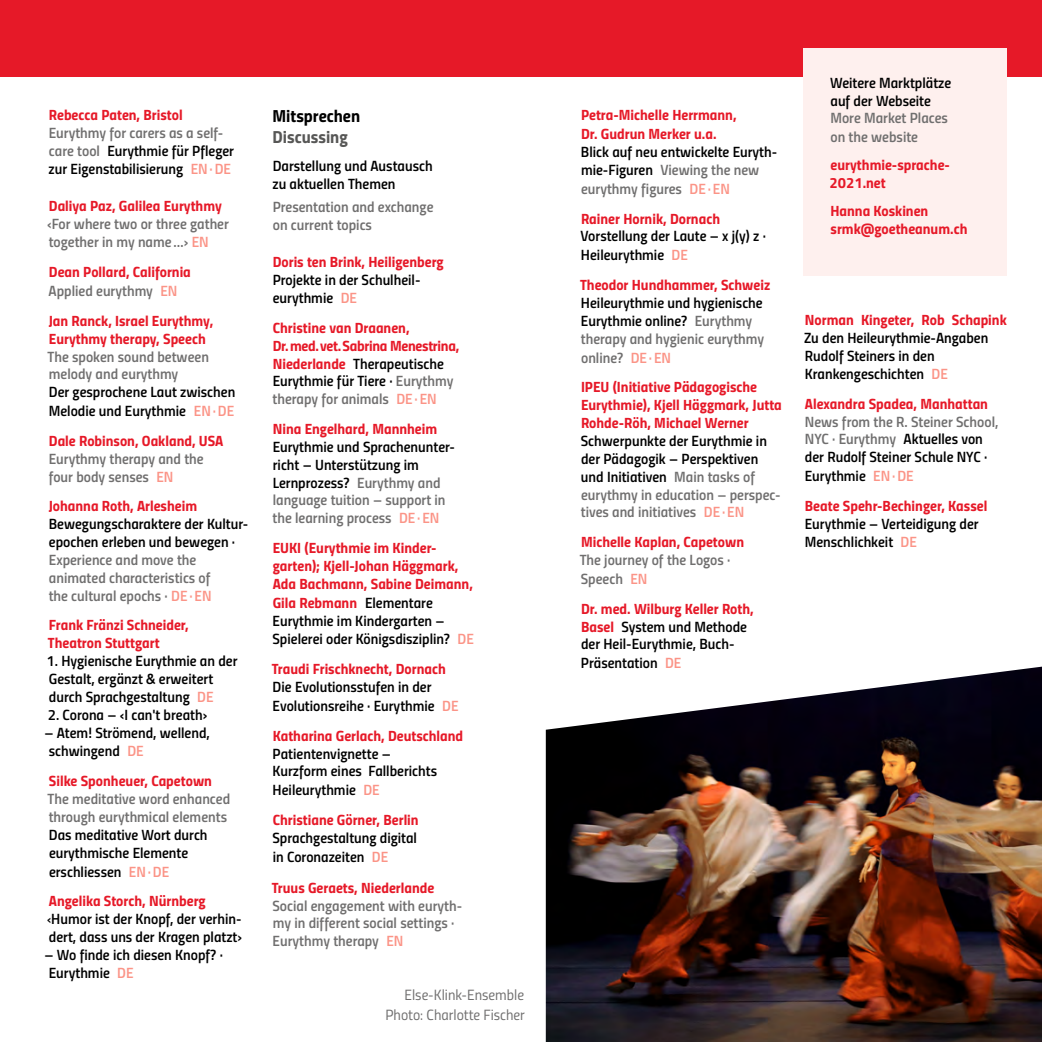
<style>
.page{position:relative;width:1042px;height:1042px;background:#fff}
.page>*{position:absolute;margin:0;border:0;box-sizing:border-box;transform-origin:0 0}
.t1{font:17.5px "Titillium Bold Upright";color:#000}
.t2{font:17.5px "Titillium Bold Upright";color:#575756}
.t3{font:14.88px/17.8px "Titillium Semibold Upright";color:#000}
.t4{font:14.88px/17.8px "Titillium Bold Upright";color:#e61928}
.t5{font:14.88px/17.8px "Titillium Semibold Upright";color:#706f6f}
.t6{font:14.88px/17.8px "Titillium Bold Upright";letter-spacing:-.02em;color:#e61928}
.t7{font:14.88px/19.2px "Titillium Regular Upright";color:#706f6f;text-align:right}
.s1{color:#706f6f}
.s2{color:#fb9487}
.s3{font-family:"Titillium";font-weight:600}
.s4{font-family:"Titillium Bold Upright";color:#e61928}
.s5{font-family:"Titillium Semibold Upright";color:#000}
</style>
<div class="page">
<div style="left:0;top:0;width:1042px;height:77px;background:#e61928"></div>
<div style="left:803px;top:49px;width:204px;height:227px;background:#fef0ee"></div>
<img style="left:546px;top:666px;width:496px;height:376px">
<p class="t4" style="left:49px;top:105px;width:135px">Rebecca Paten, Bristol</p>
<p class="t3" style="left:49px;top:123px;width:187px"><span class="s1">Eurythmy for carers as a self&shy;care tool</span> Eurythmie für Pfleger zur Eigenstabilisierung <span class="s2">EN·DE</span></p>
<p class="t4" style="left:49px;top:196px;width:174px">Daliya Paz, Galilea Eurythmy</p>
<p class="t5" style="left:47px;top:213px;width:183px;line-height:18.9px"><span class="s3">‹</span>For where two or three gather together in my name…<span class="s3">›</span> <span class="s2">EN</span></p>
<p class="t4" style="left:49px;top:262px;width:144px">Dean Pollard, California</p>
<p class="t5" style="left:49px;top:281px;width:130px">Applied eurythmy <span class="s2">EN</span></p>
<p class="t4" style="left:49px;top:311px;width:166px">Jan Ranck, Israel Eurythmy,<br>Eurythmy therapy, Speech</p>
<p class="t5" style="left:48px;top:346px;width:163px">The spoken sound between melody and eurythmy</p>
<p class="t3" style="left:49px;top:382px;width:188px;line-height:18.9px">Der gesprochene Laut zwischen<br>Melodie und Eurythmie <span class="s2">EN·DE</span></p>
<p class="t4" style="left:49px;top:431px;width:176px">Dale Robinson, Oakland, USA</p>
<p class="t5" style="left:49px;top:449px;width:156px">Eurythmy therapy and the four body senses <span class="s2">EN</span></p>
<p class="t4" style="left:49px;top:496px;width:150px">Johanna Roth, Arlesheim</p>
<p class="t3" style="left:49px;top:514px;width:201px">Bewegungscharaktere der Kultur&shy;epochen erleben und bewegen ·</p>
<p class="t5" style="left:49px;top:550px;width:164px">Experience and move the animated characteristics of the cultural epochs · <span class="s2">DE·EN</span></p>
<p class="t4" style="left:48px;top:615px;width:142px">Frank Fränzi Schneider,<br>Theatron Stuttgart</p>
<p class="t3" style="left:47px;top:651px;width:192px">1. Hygienische Eurythmie an der<br>Gestalt, ergänzt &amp; erweitert durch Sprachgestaltung <span class="s2">DE</span></p>
<p class="t3" style="left:48px;top:704px;width:161px">2. Corona – <span class="s3">‹</span>I can't breath<span class="s3">›</span></p>
<p class="t3" style="left:45px;top:722px;width:167px;line-height:18.9px">– Atem! Strömend, wellend, schwingend <span class="s2">DE</span></p>
<p class="t4" style="left:49px;top:771px;width:164px">Silke Sponheuer, Capetown</p>
<p class="t5" style="left:48px;top:789px;width:184px">The meditative word enhanced through eurythmical elements</p>
<p class="t3" style="left:49px;top:824px;width:160px;line-height:18.4px">Das meditative Wort durch eurythmische Elemente erschliessen <span class="s2">EN·DE</span></p>
<p class="t4" style="left:49px;top:891px;width:158px">Angelika Storch, Nürnberg</p>
<p class="t3" style="left:47px;top:909px;width:196px">‹Humor ist der Knopf, der verhin&shy;dert, dass uns der Kragen platzt<span class="s3">›</span></p>
<p class="t3" style="left:45px;top:945px;width:180px">– Wo finde ich diesen Knopf? ·<br>Eurythmie <span class="s2">DE</span></p>
<p class="t1" style="left:272px;top:102px;width:89px">Mitsprechen</p>
<p class="t2" style="left:272px;top:123px;width:77px">Discussing</p>
<p class="t3" style="left:272px;top:156px;width:162px">Darstellung und Austausch zu aktuellen Themen</p>
<p class="t5" style="left:273px;top:197px;width:162px">Presentation and exchange on current topics</p>
<p class="t4" style="left:273px;top:252px;width:173px">Doris ten Brink, Heiligenberg</p>
<p class="t3" style="left:273px;top:270px;width:148px">Projekte in der Schulheil&shy;eurythmie <span class="s2">DE</span></p>
<p class="t6" style="left:273px;top:318px;width:188px">Christine van Draanen,<br>Dr.med.vet.Sabrina Menestrina,</p>
<p class="t3" style="left:272px;top:353px;width:182px"><span class="s4">Niederlande</span> Therapeutische<br>Eurythmie für Tiere · <span class="s1">Eurythmy therapy for animals</span> <span class="s2">DE·EN</span></p>
<p class="t4" style="left:273px;top:419px;width:166px">Nina Engelhard, Mannheim</p>
<p class="t3" style="left:272px;top:437px;width:184px">Eurythmie und Sprachenunter&shy;richt – Unterstützung im<br>Lernprozess? <span class="s1">Eurythmy and language tuition – support in the learning process</span> <span class="s2">DE·EN</span></p>
<p class="t4" style="left:273px;top:538px;width:202px">EUKI (Eurythmie im Kinder&shy;garten); Kjell-Johan Häggmark,<br>Ada Bachmann, Sabine Deimann,<br>Gila Rebmann <span class="s5">Elementare</span></p>
<p class="t3" style="left:272px;top:610px;width:203px;line-height:18.9px">Eurythmie im Kindergarten –<br>Spielerei oder Königsdisziplin? <span class="s2">DE</span></p>
<p class="t4" style="left:272px;top:659px;width:175px">Traudi Frischknecht, Dornach</p>
<p class="t3" style="left:273px;top:676px;width:187px;line-height:18.9px">Die Evolutionsstufen in der<br>Evolutionsreihe · Eurythmie <span class="s2">DE</span></p>
<p class="t4" style="left:273px;top:726px;width:192px">Katharina Gerlach, Deutschland</p>
<p class="t3" style="left:273px;top:743px;width:166px;line-height:18.4px">Patientenvignette –<br>Kurzform eines Fallberichts<br>Heileurythmie <span class="s2">DE</span></p>
<p class="t4" style="left:273px;top:810px;width:147px">Christiane Görner, Berlin</p>
<p class="t3" style="left:272px;top:827px;width:146px;line-height:18.9px">Sprachgestaltung digital in Coronazeiten <span class="s2">DE</span></p>
<p class="t4" style="left:272px;top:877px;width:164px">Truus Geraets, Niederlande</p>
<p class="t5" style="left:272px;top:895px;width:191px">Social engagement with euryth&shy;my in different social settings ·<br>Eurythmy therapy <span class="s2">EN</span></p>
<p class="t7" style="left:385px;top:984px;width:141px">Else-Klink-Ensemble<br>Photo: Charlotte Fischer</p>
<p class="t4" style="left:581px;top:105px;width:157px;line-height:18.9px">Petra-Michelle Herrmann,<br>Dr. Gudrun Merker u.a.</p>
<p class="t3" style="left:581px;top:142px;width:198px;line-height:18.4px">Blick auf neu entwickelte Euryth&shy;mie-Figuren <span class="s1">Viewing the new eurythmy figures</span> <span class="s2">DE·EN</span></p>
<p class="t4" style="left:581px;top:209px;width:141px">Rainer Hornik, Dornach</p>
<p class="t3" style="left:580px;top:226px;width:187px;line-height:18.9px">Vorstellung der Laute – x j(y) z ·<br>Heileurythmie <span class="s2">DE</span></p>
<p class="t4" style="left:580px;top:275px;width:192px">Theodor Hundhammer, Schweiz</p>
<p class="t3" style="left:581px;top:293px;width:185px">Heileurythmie und hygienische<br>Eurythmie online? <span class="s1">Eurythmy therapy and hygienic eurythmy online?</span> <span class="s2">DE·EN</span></p>
<p class="t4" style="left:581px;top:377px;width:202px">IPEU (Initiative Pädagogische<br>Eurythmie), Kjell Häggmark, Jutta<br>Rohde-Röh, Michael Werner</p>
<p class="t3" style="left:581px;top:431px;width:201px">Schwerpunkte der Eurythmie in der Pädagogik – Perspektiven und Initiativen <span class="s1">Main tasks of eurythmy in education – perspec&shy;tives and initiatives</span> <span class="s2">DE·EN</span></p>
<p class="t4" style="left:581px;top:532px;width:165px">Michelle Kaplan, Capetown</p>
<p class="t5" style="left:580px;top:549px;width:152px;line-height:18.9px">The journey of the Logos ·<br>Speech <span class="s2">EN</span></p>
<p class="t4" style="left:581px;top:598px;width:174px">Dr. med. Wilburg Keller Roth,</p>
<p class="t3" style="left:581px;top:616px;width:168px;line-height:18.4px"><span class="s4">Basel</span> System und Methode der Heil-Eurythmie, Buch-<br>Präsentation <span class="s2">DE</span></p>
<p class="t3" style="left:830px;top:73px;width:123px">Weitere Marktplätze auf der Webseite</p>
<p class="t5" style="left:830px;top:108px;width:119px;line-height:18.9px">More Market Places on the website</p>
<p class="t4" style="left:829px;top:155px;width:122px">eurythmie-sprache-<br>2021.net</p>
<p class="t4" style="left:830px;top:201px;width:138px">Hanna Koskinen srmk@goetheanum.ch</p>
<p class="t4" style="left:805px;top:310px;width:203px">Norman Kingeter, Rob Schapink</p>
<p class="t3" style="left:804px;top:328px;width:186px">Zu den Heileurythmie-Angaben<br>Rudolf Steiners in den<br>Krankengeschichten <span class="s2">DE</span></p>
<p class="t4" style="left:805px;top:394px;width:185px">Alexandra Spadea, Manhattan</p>
<p class="t3" style="left:805px;top:411px;width:195px"><span class="s1">News from the R. Steiner School,<br>NYC · Eurythmy</span> Aktuelles von der Rudolf Steiner Schule NYC ·<br>Eurythmie <span class="s2">EN·DE</span></p>
<p class="t4" style="left:805px;top:496px;width:184px">Beate Spehr-Bechinger, Kassel</p>
<p class="t3" style="left:805px;top:514px;width:175px">Eurythmie – Verteidigung der<br>Menschlichkeit <span class="s2">DE</span></p>
</div>
